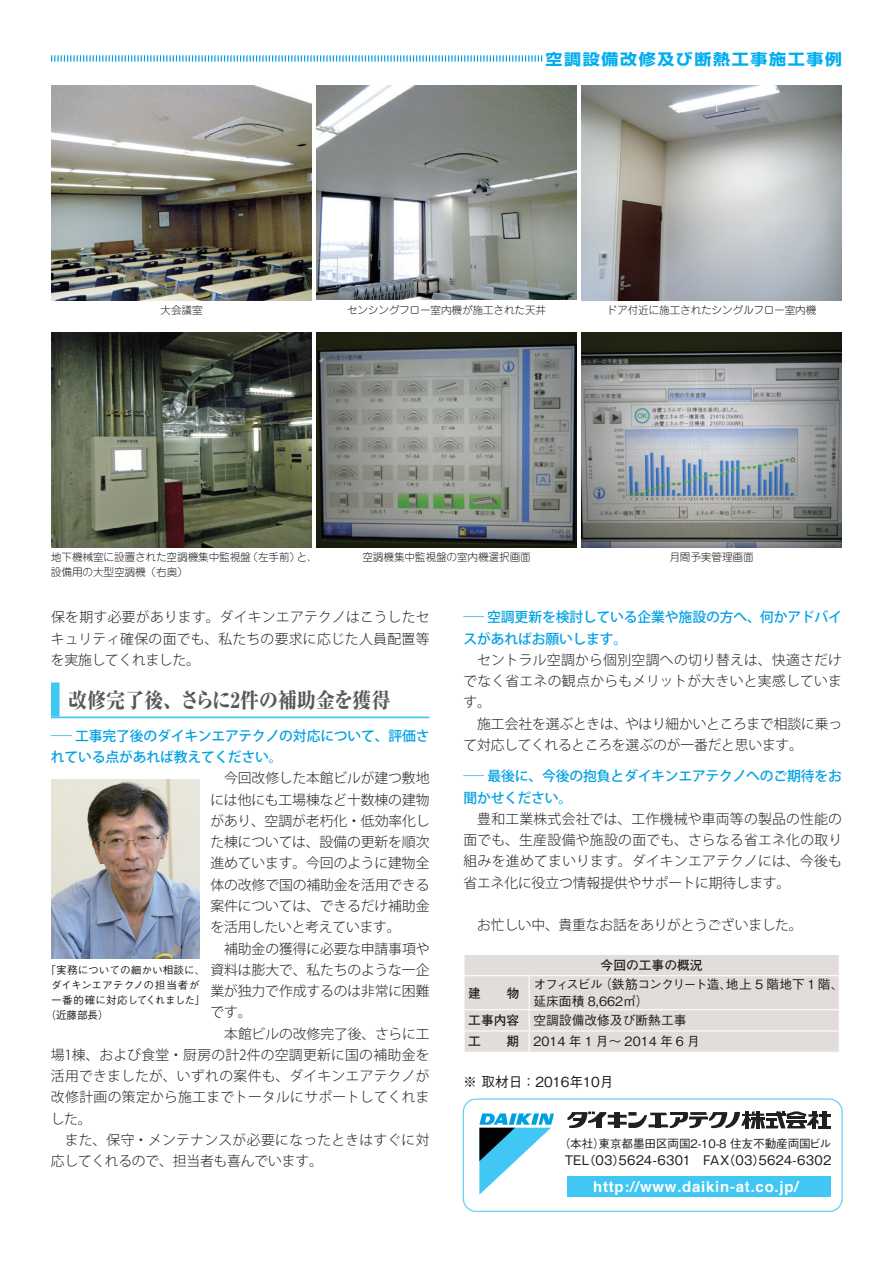
<style>
.page{position:relative;width:893px;height:1263px;background:#fff}
.page>*{position:absolute;margin:0;border:0;box-sizing:border-box;transform-origin:0 0}
.t1{font:800 21.3px "Ryumin Pr 6";letter-spacing:-.01em;color:#57585a;scale:.9 1}
.t2{font:700 15.3px "Shin Go Pr 6";letter-spacing:.095em;color:#00aeef;scale:1.11 1}
.t3{font:700 15px "Helvetica";letter-spacing:.05em;color:#fff}
.t4{font:300 13.8px/21.3px "Koz Go Pro";letter-spacing:-.005em;color:#231f20;text-align:justify}
.t5{font:500 13.8px/21.3px "Koz Go Pro";letter-spacing:-.01em;color:#00a1e3;scale:1.5 1}
.t6{font:500 13.8px "Gothic BBB Pr 6";letter-spacing:-.015em;color:#231f20}
.t7{font:500 12.75px/17px "Gothic BBB Pr 6";letter-spacing:-.04em;color:#231f20}
.t8{font:500 12.75px/21.3px "Gothic BBB Pr 6";color:#231f20}
.t9{font:700 12.75px "Futo Go B101 Pr 6";color:#231f20}
.t10{font:12.15px "Gothic MB101 Pr 6";letter-spacing:.015em;color:#231f20}
.t11{font:500 11.7px "Gothic BBB Pr 6";letter-spacing:-.015em;color:#231f20}
.t12{font:300 10.65px/14.9px "Jun 101 Pro";letter-spacing:-.01em;color:#231f20}
.t13{font:500 10.65px "Gothic BBB Pr 6";color:#231f20}
.t14{font:500 10.65px "Gothic BBB Pr 6";letter-spacing:-.025em;color:#231f20}
.s1{font-family:"Futo Go B101 Pr 6";font-weight:700}
</style>
<div class="page">
<div style="left:568px;top:1176px;width:263px;height:21px;background:#40c7f4"></div>
<svg style="left:479px;top:1113px;width:75px;height:82px"></svg>
<div style="left:463px;top:1098px;width:380px;height:114px;border:1px solid #6bcff6;border-radius:13px"></div>
<svg style="left:567px;top:1111px;width:264px;height:17px"></svg>
<svg style="left:51px;top:55px;width:491px;height:7px"></svg>
<div style="left:464px;top:955px;width:375px;height:97px;background:#e2ddda"></div>
<div style="left:51px;top:682px;width:9px;height:34px;background:#40c7f4"></div>
<hr style="left:51px;top:716px;width:378px;height:2px;background:#40c7f4">
<img style="left:51px;top:85px;width:261px;height:215px">
<img style="left:51px;top:333px;width:261px;height:215px">
<img style="left:316px;top:85px;width:261px;height:215px">
<img style="left:316px;top:333px;width:261px;height:215px">
<img style="left:581px;top:85px;width:261px;height:215px">
<img style="left:581px;top:333px;width:261px;height:215px">
<img style="left:51px;top:780px;width:149px;height:178px">
<p class="t2" style="left:546px;top:47px;width:269px">空調設備改修及び断熱工事施工事例</p>
<p class="t12" style="left:160px;top:301px;width:44px">大会議室</p>
<p class="t12" style="left:347px;top:301px;width:201px">センシングフロー室内機が施工された天井</p>
<p class="t12" style="left:607px;top:301px;width:211px">ドア付近に施工されたシングルフロー室内機</p>
<p class="t12" style="left:51px;top:549px;width:268px">地下機械室に設置された空調機集中監視盤（左手前）と、設備用の大型空調機（右奥）</p>
<p class="t12" style="left:362px;top:549px;width:170px">空調機集中監視盤の室内機選択画面</p>
<p class="t12" style="left:670px;top:549px;width:86px">月間予実管理画面</p>
<p class="t4" style="left:51px;top:607px;width:380px">保を期す必要があります。ダイキンエアテクノはこうしたセキュリティ確保の面でも、私たちの要求に応じた人員配置等を実施してくれました。</p>
<h1 class="t1" style="left:68px;top:683px;width:360px">改修完了後、さらに2件の補助金を獲得</h1>
<p class="t5" style="left:51px;top:726px;width:254px">― 工事完了後のダイキンエアテクノの対応について、評価されている点があれば教えてください。</p>
<p class="t4" style="left:210px;top:768px;width:221px;text-indent:14px">今回改修した本館ビルが建つ敷地には他にも工場棟など十数棟の建物があり、空調が老朽化・低効率化した棟については、設備の更新を順次進めています。今回のように建物全体の改修で国の補助金を活用できる案件については、できるだけ補助金を活用したいと考えています。</p>
<p class="t4" style="left:210px;top:938px;width:221px;text-indent:14px">補助金の獲得に必要な申請事項や資料は膨大で、私たちのような一企業が独力で作成するのは非常に困難です。</p>
<p class="t4" style="left:51px;top:1023px;width:380px;text-indent:174px">本館ビルの改修完了後、さらに工場1棟、および食堂・厨房の計2件の空調更新に国の補助金を活用できましたが、いずれの案件も、ダイキンエアテクノが改修計画の策定から施工までトータルにサポートしてくれました。</p>
<p class="t4" style="left:51px;top:1129px;width:380px;text-indent:14px">また、保守・メンテナンスが必要になったときはすぐに対応してくれるので、担当者も喜んでいます。</p>
<p class="t13" style="left:46px;top:962px;width:161px">「実務についての細かい相談に、</p>
<p class="t13" style="left:51px;top:976px;width:150px">ダイキンエアテクノの担当者が</p>
<p class="t14" style="left:51px;top:991px;width:156px">一番的確に対応してくれました」</p>
<p class="t13" style="left:45px;top:1006px;width:65px">（近藤部長）</p>
<p class="t5" style="left:463px;top:607px;width:254px">― 空調更新を検討している企業や施設の方へ、何かアドバイスがあればお願いします。</p>
<p class="t4" style="left:463px;top:649px;width:380px;text-indent:14px">セントラル空調から個別空調への切り替えは、快適さだけでなく省エネの観点からもメリットが大きいと実感しています。</p>
<p class="t4" style="left:463px;top:713px;width:380px;text-indent:14px">施工会社を選ぶときは、やはり細かいところまで相談に乗って対応してくれるところを選ぶのが一番だと思います。</p>
<p class="t5" style="left:463px;top:766px;width:254px">― 最後に、今後の抱負とダイキンエアテクノへのご期待をお聞かせください。</p>
<p class="t4" style="left:463px;top:808px;width:380px;text-indent:14px">豊和工業株式会社では、工作機械や車両等の製品の性能の面でも、生産設備や施設の面でも、さらなる省エネ化の取り組みを進めてまいります。ダイキンエアテクノには、今後も省エネ化に役立つ情報提供やサポートに期待します。</p>
<p class="t4" style="left:477px;top:914px;width:327px">お忙しい中、貴重なお話をありがとうございました。</p>
<p class="t9" style="left:601px;top:955px;width:104px">今回の工事の概況</p>
<p class="t9" style="left:468px;top:982px;width:53px">建　　物</p>
<p class="t7" style="left:533px;top:975px;width:312px">オフィスビル（鉄筋コンクリート造、地上 5 階地下 1 階、延床面積 8,662㎡）</p>
<p class="t8" style="left:468px;top:1009px;width:233px"><span class="s1">工事内容</span> 空調設備改修及び断熱工事<span class="s1">工　　期</span> 2014 年 1 月～ 2014 年 6 月</p>
<p class="t6" style="left:463px;top:1071px;width:152px">※ 取材日：2016年10月</p>
<p class="t11" style="left:559px;top:1134px;width:274px">（本社）東京都墨田区両国2-10-8 住友不動産両国ビル</p>
<p class="t3" style="left:593px;top:1175px;width:207px">http://www.daikin-at.co.jp/</p>
<p class="t10" style="left:565px;top:1150px;width:268px">TEL（03）5624-6301　FAX（03）5624-6302</p>
</div>
